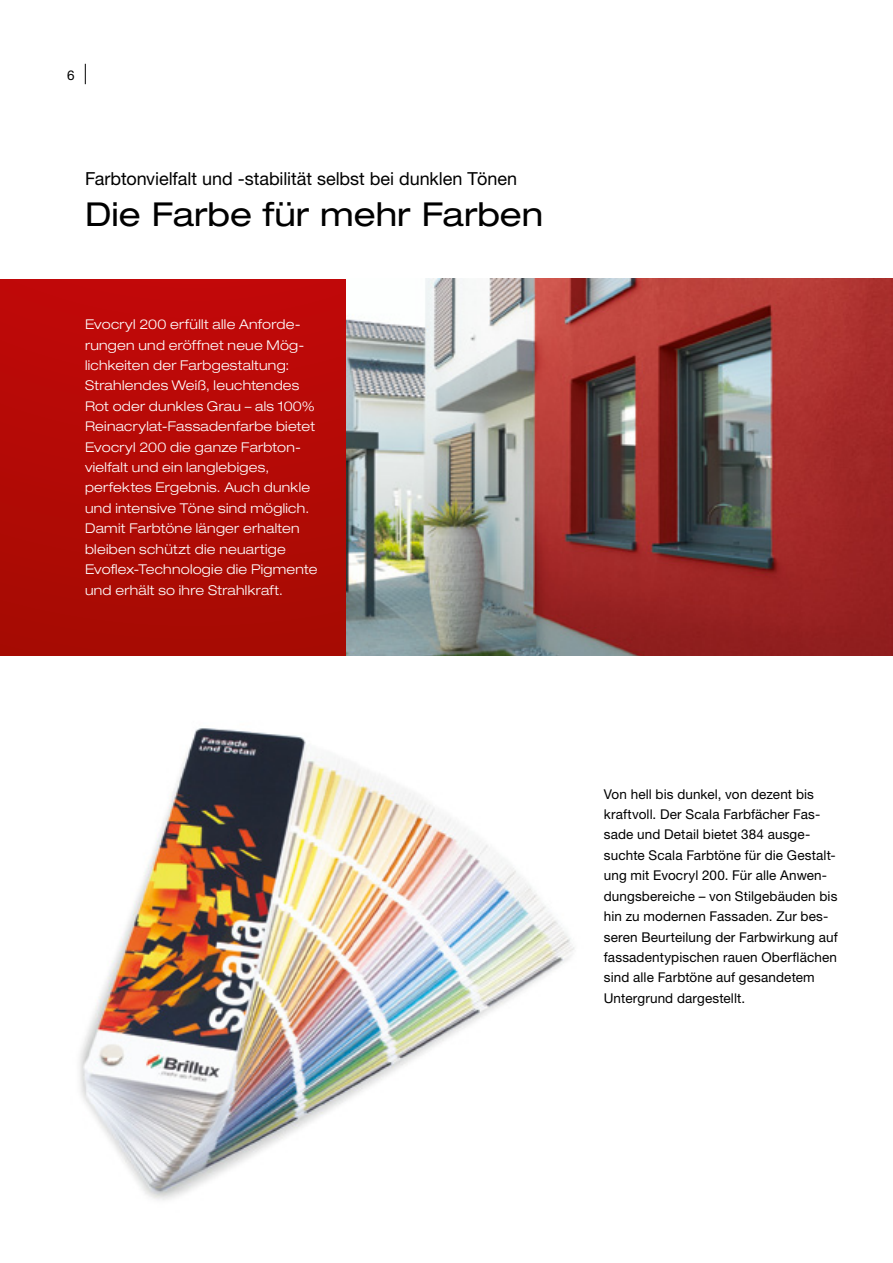
<style>
.page{position:relative;width:893px;height:1263px;background:#fff}
.page>*{position:absolute;margin:0;border:0;box-sizing:border-box;transform-origin:0 0}
.t1{font:expanded 33px "Helvetica Neue LT Pro";color:#000}
.t2{font:18px "Helvetica Neue LT Pro";letter-spacing:-.005em;color:#000}
.t3{font:300 expanded 13.5px/20.4px "Helvetica Neue LT Pro";letter-spacing:.02em;color:#fff}
.t4{font:13.5px/20.4px "Helvetica Neue LT Pro";letter-spacing:.01em;color:#000}
</style>
<div class="page">
<div style="left:0;top:279px;width:893px;height:377px;background:linear-gradient(to bottom,#c20a0a,#a50c03)"></div>
<img style="left:79px;top:728px;width:496px;height:472px">
<img style="left:347px;top:278px;width:546px;height:378px">
<svg style="left:85px;top:64px;width:1px;height:20px"></svg>
<p class="t4" style="left:67px;top:65px;width:9px">6</p>
<h2 class="t2" style="left:85px;top:168px;width:434px">Farbtonvielfalt und -stabilität selbst bei dunklen Tönen</h2>
<h1 class="t1" style="left:85px;top:195px;width:460px">Die Farbe für mehr Farben</h1>
<p class="t3" style="left:85px;top:314px;width:234px">Evocryl 200 erfüllt alle Anforde&shy;rungen und eröffnet neue Mög&shy;lichkeiten der Farbgestaltung:<br>Strahlendes Weiß, leuchtendes<br>Rot oder dunkles Grau – als 100%<br>Reinacrylat-Fassadenfarbe bietet<br>Evocryl 200 die ganze Farbton&shy;vielfalt und ein langlebiges, perfektes Ergebnis. Auch dunkle und intensive Töne sind möglich.<br>Damit Farbtöne länger erhalten bleiben schützt die neuartige<br>Evoflex-Technologie die Pigmente und erhält so ihre Strahlkraft.</p>
<p class="t4" style="left:604px;top:783px;width:235px">Von hell bis dunkel, von dezent bis kraftvoll. Der Scala Farbfächer Fas&shy;sade und Detail bietet 384 ausge&shy;suchte Scala Farbtöne für die Gestalt&shy;ung mit Evocryl 200. Für alle Anwen&shy;dungsbereiche – von Stilgebäuden bis hin zu modernen Fassaden. Zur bes&shy;seren Beurteilung der Farbwirkung auf fassadentypischen rauen Oberflächen sind alle Farbtöne auf gesandetem Untergrund dargestellt.</p>
</div>
